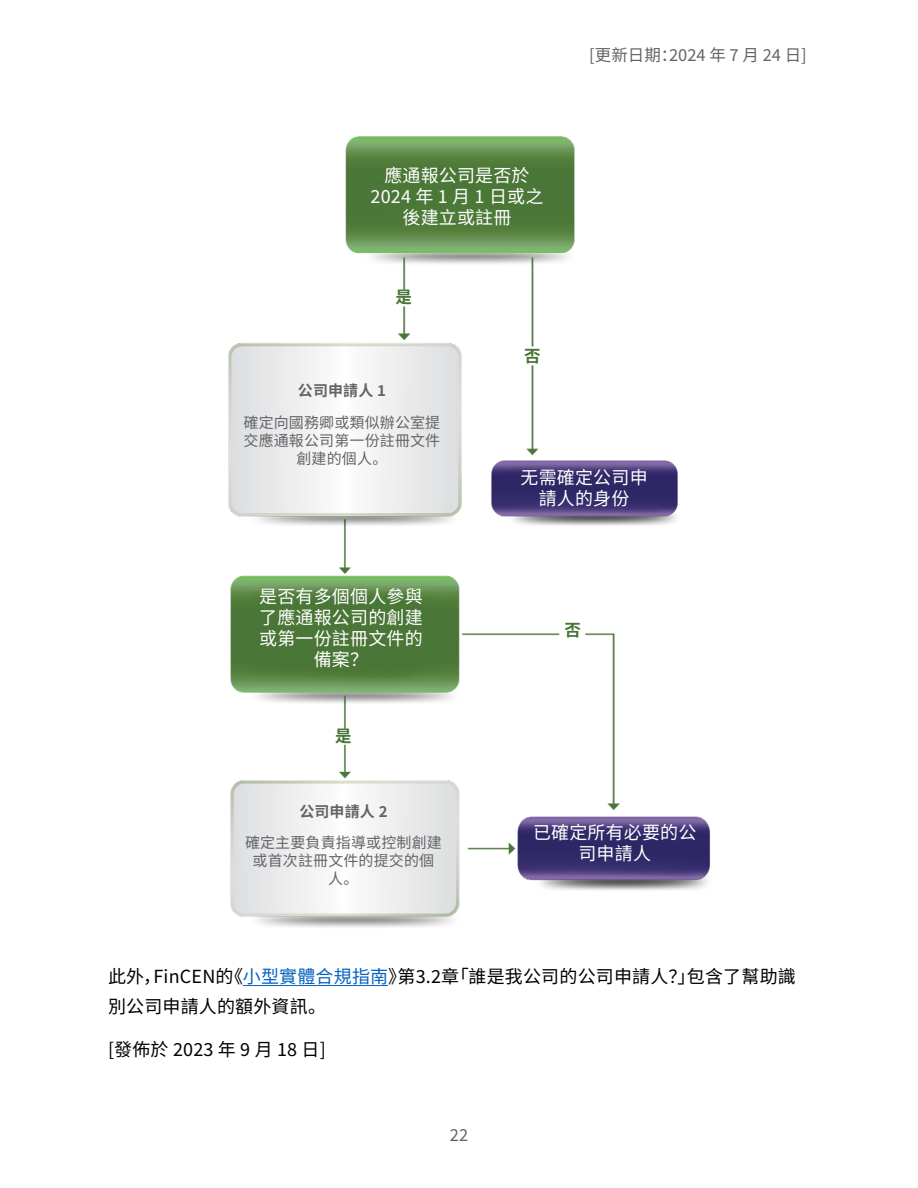
<style>
.page{position:relative;width:918px;height:1188px;background:#fff}
.page>*{position:absolute;margin:0;border:0;box-sizing:border-box;transform-origin:0 0}
.bullets{font:18px/21px "Source Han Sans CN";letter-spacing:.01em;color:#fff;text-align:center}
.Answer{font:18px/30px "Source Han Sans CN";letter-spacing:.01em;color:#000}
.t1{font:16.5px "Source Han Sans CN";color:#636466}
.bullets-2{font:700 16.5px "Source Han Sans CN";color:#467332}
.bullets-3{font:15px/18px "Source Han Sans CN";letter-spacing:.01em;color:#636466;text-align:center}
.bullets-4{font:700 15px "Source Han Sans CN";letter-spacing:.01em;color:#636466}
.s1{color:#0563c1}
</style>
<div class="page">
<hr style="left:243px;top:985px;width:145px;height:1px;background:#0563c1">
<img style="left:228px;top:136px;width:482px;height:791px">
<p class="bullets" style="left:371px;top:165px;width:174px">應通報公司是否於<br>2024 年 1 月 1 日或之後建立或註冊</p>
<p class="bullets-2" style="left:395px;top:288px;width:18px">是</p>
<p class="bullets-4" style="left:298px;top:382px;width:90px">公司申請人 1</p>
<p class="bullets-3" style="left:244px;top:414px;width:198px">確定向國務卿或類似辦公室提交應通報公司第一份註冊文件創建的個人。</p>
<p class="bullets-2" style="left:524px;top:346px;width:18px">否</p>
<p class="t1" style="left:589px;top:45px;width:219px">[更新日期：2024 年 7 月 24 日]</p>
<p class="bullets" style="left:259px;top:586px;width:165px">是否有多個個人參與了應通報公司的創建或第一份註冊文件的備案？</p>
<p class="bullets-2" style="left:335px;top:727px;width:18px">是</p>
<p class="bullets-4" style="left:299px;top:803px;width:90px">公司申請人 2</p>
<p class="bullets-3" style="left:245px;top:834px;width:198px">確定主要負責指導或控制創建或首次註冊文件的提交的個人。</p>
<p class="bullets" style="left:521px;top:467px;width:129px">无需確定公司申請人的身份</p>
<p class="bullets-2" style="left:564px;top:621px;width:18px">否</p>
<p class="bullets" style="left:533px;top:823px;width:165px">已確定所有必要的公司申請人</p>
<p class="Answer" style="left:108px;top:962px;width:689px">此外，FinCEN的《<span class="s1">小型實體合規指南</span>》第3.2章「誰是我公司的公司申請人？」包含了幫助識別公司申請人的額外資訊。</p>
<p class="Answer" style="left:108px;top:1035px;width:219px">[發佈於 2023 年 9 月 18 日]</p>
<p class="t1" style="left:450px;top:1125px;width:20px">22</p>
</div>
